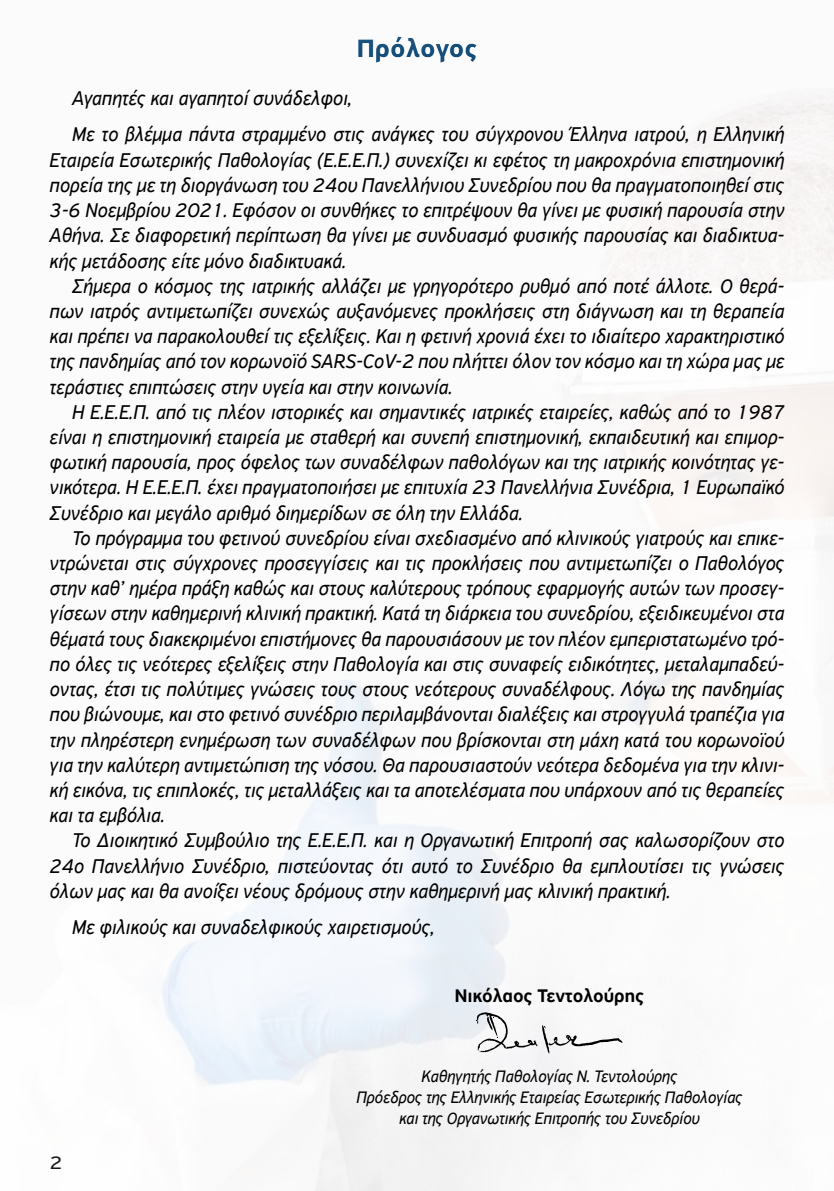
<style>
.page{position:relative;width:834px;height:1191px;background:#fff}
.page>*{position:absolute;margin:0;border:0;box-sizing:border-box;transform-origin:0 0}
.t1{font:700 26.78px "PF Highway Sans Pro";color:#004071}
.t2{font:italic 21px/25.2px "PF Highway Sans Pro";letter-spacing:.005em;color:#000;text-align:justify;scale:.95 1}
.t3{font:500 19.25px "PF Highway Sans Pro";color:#000}
.t4{font:19.25px "PF Highway Sans Pro";color:#000;scale:1.1 1}
.t5{font:italic 17.5px/21px "PF Highway Sans Pro";color:#000;text-align:center;scale:.95 1}
</style>
<div class="page">
<svg style="left:476px;top:1012px;width:146px;height:42px"></svg>
<p class="t1" style="left:357px;top:32px;width:122px">Πρόλογος</p>
<p class="t2" style="left:72px;top:80px;width:751px;line-height:36.4px">Αγαπητές και αγαπητοί συνάδελφοι,<br>Με το βλέμμα πάντα στραμμένο στις ανάγκες του σύγχρονου Έλληνα ιατρού, η Ελληνική</p>
<p class="t2" style="left:50px;top:147px;width:774px">Εταιρεία Εσωτερικής Παθολογίας (Ε.Ε.Ε.Π.) συνεχίζει κι εφέτος τη μακροχρόνια επιστημονική πορεία της με τη διοργάνωση του 24ου Πανελλήνιου Συνεδρίου που θα πραγματοποιηθεί στις 3-6 Νοεμβρίου 2021. Εφόσον οι συνθήκες το επιτρέψουν θα γίνει με φυσική παρουσία στην Αθήνα. Σε διαφορετική περίπτωση θα γίνει με συνδυασμό φυσικής παρουσίας και διαδικτυα&shy;κής μετάδοσης είτε μόνο διαδικτυακά.</p>
<p class="t2" style="left:50px;top:273px;width:774px;text-indent:22px">Σήμερα ο κόσμος της ιατρικής αλλάζει με γρηγορότερο ρυθμό από ποτέ άλλοτε. Ο θερά&shy;πων ιατρός αντιμετωπίζει συνεχώς αυξανόμενες προκλήσεις στη διάγνωση και τη θεραπεία και πρέπει να παρακολουθεί τις εξελίξεις. Και η φετινή χρονιά έχει το ιδιαίτερο χαρακτηριστικό της πανδημίας από τον κορωνοϊό SARS-CoV-2 που πλήττει όλον τον κόσμο και τη χώρα μας με τεράστιες επιπτώσεις στην υγεία και στην κοινωνία.</p>
<p class="t2" style="left:50px;top:399px;width:774px;text-indent:22px">Η Ε.Ε.Ε.Π. από τις πλέον ιστορικές και σημαντικές ιατρικές εταιρείες, καθώς από το 1987 είναι η επιστημονική εταιρεία με σταθερή και συνεπή επιστημονική, εκπαιδευτική και επιμορ&shy;φωτική παρουσία, προς όφελος των συναδέλφων παθολόγων και της ιατρικής κοινότητας γε&shy;νικότερα. Η Ε.Ε.Ε.Π. έχει πραγματοποιήσει με επιτυχία 23 Πανελλήνια Συνέδρια, 1 Ευρωπαϊκό Συνέδριο και μεγάλο αριθμό διημερίδων σε όλη την Ελλάδα.</p>
<p class="t2" style="left:50px;top:525px;width:774px;text-indent:22px">Το πρόγραμμα του φετινού συνεδρίου είναι σχεδιασμένο από κλινικούς γιατρούς και επικε&shy;ντρώνεται στις σύγχρονες προσεγγίσεις και τις προκλήσεις που αντιμετωπίζει ο Παθολόγος στην καθ’ ημέρα πράξη καθώς και στους καλύτερους τρόπους εφαρμογής αυτών των προσεγ&shy;γίσεων στην καθημερινή κλινική πρακτική. Κατά τη διάρκεια του συνεδρίου, εξειδικευμένοι στα θέματά τους διακεκριμένοι επιστήμονες θα παρουσιάσουν με τον πλέον εμπεριστατωμένο τρό&shy;πο όλες τις νεότερες εξελίξεις στην Παθολογία και στις συναφείς ειδικότητες, μεταλαμπαδεύ&shy;οντας, έτσι τις πολύτιμες γνώσεις τους στους νεότερους συναδέλφους. Λόγω της πανδημίας που βιώνουμε, και στο φετινό συνέδριο περιλαμβάνονται διαλέξεις και στρογγυλά τραπέζια για την πληρέστερη ενημέρωση των συναδέλφων που βρίσκονται στη μάχη κατά του κορωνοϊού για την καλύτερη αντιμετώπιση της νόσου. Θα παρουσιαστούν νεότερα δεδομένα για την κλινι&shy;κή εικόνα, τις επιπλοκές, τις μεταλλάξεις και τα αποτελέσματα που υπάρχουν από τις θεραπείες και τα εμβόλια.</p>
<p class="t2" style="left:50px;top:828px;width:774px;text-indent:22px">Το Διοικητικό Συμβούλιο της Ε.Ε.Ε.Π. και η Οργανωτική Επιτροπή σας καλωσορίζουν στο 24ο Πανελλήνιο Συνέδριο, πιστεύοντας ότι αυτό το Συνέδριο θα εμπλουτίσει τις γνώσεις όλων μας και θα ανοίξει νέους δρόμους στην καθημερινή μας κλινική πρακτική.</p>
<p class="t2" style="left:72px;top:914px;width:383px">Με φιλικούς και συναδελφικούς χαιρετισμούς,</p>
<p class="t3" style="left:455px;top:984px;width:190px">Νικόλαος Τεντολούρης</p>
<p class="t4" style="left:50px;top:1151px;width:13px">2</p>
<p class="t5" style="left:356px;top:1065px;width:408px">Καθηγητής Παθολογίας Ν. Τεντολούρης<br>Πρόεδρος της Ελληνικής Εταιρείας Εσωτερικής Παθολογίας και της Οργανωτικής Επιτροπής του Συνεδρίου</p>
</div>
